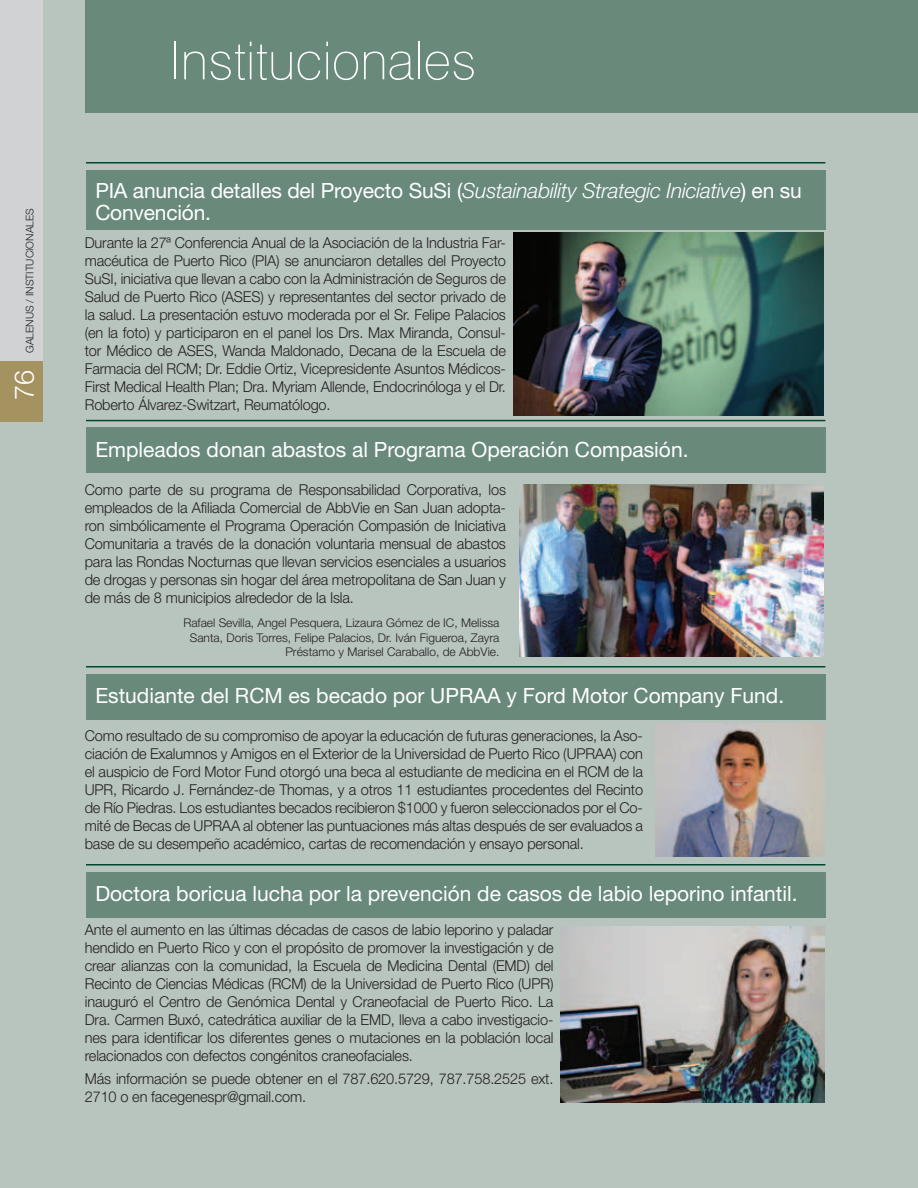
<style>
.page{position:relative;width:918px;height:1188px;background:#b8c5bf}
.page>*{position:absolute;margin:0;border:0;box-sizing:border-box;transform-origin:0 0}
.t1{font:100 52.5px "Swiss 721 BT";color:#fff}
.t2{font:300 27px "Helvetica Neue";color:#fff}
.t3{font:21px/22.5px "Helvetica Neue";color:#fff}
.t4{font:300 15px/18px "Helvetica Neue";letter-spacing:-.01em;color:#231f20;text-align:justify}
.t5{font:300 12px/14.4px "Helvetica Neue";color:#231f20;text-align:right}
.t6{font:300 10.5px "Helvetica Neue";color:#231f20}
.s1{font-weight:300;font-style:italic}
</style>
<div class="page">
<hr style="left:86px;top:162px;width:739px;height:2px;background:#00482e">
<hr style="left:86px;top:420px;width:739px;height:1px;background:#00482e">
<hr style="left:86px;top:666px;width:739px;height:2px;background:#00482e">
<hr style="left:86px;top:864px;width:739px;height:2px;background:#00482e">
<div style="left:85px;top:0;width:833px;height:112px;background:#698a7b"></div>
<div style="left:86px;top:170px;width:739px;height:60px;background:#698a7b"></div>
<div style="left:86px;top:428px;width:739px;height:45px;background:#698a7b"></div>
<div style="left:86px;top:674px;width:739px;height:45px;background:#698a7b"></div>
<div style="left:86px;top:872px;width:739px;height:45px;background:#698a7b"></div>
<img style="left:513px;top:233px;width:310px;height:183px">
<img style="left:519px;top:484px;width:304px;height:173px">
<img style="left:560px;top:927px;width:264px;height:176px">
<img style="left:656px;top:724px;width:168px;height:133px">
<div style="left:0;top:0;width:43px;height:412px;background:#d1d2d4"></div>
<div style="left:0;top:361px;width:43px;height:61px;background:#a49261"></div>
<p class="t6" style="left:23px;top:353px;width:145px;rotate:-90deg">GALENUS / Institucionales</p>
<h2 class="t2" style="left:8px;top:400px;width:32px;rotate:-90deg">76</h2>
<h1 class="t1" style="left:170px;top:29px;width:308px">I nstitucionales</h1>
<h3 class="t3" style="left:95px;top:179px;width:708px">PIA anuncia detalles del Proyecto SuSi (<span class="s1">Sustainability Strategic Iniciative</span>) en su<br>Convención.</h3>
<p class="t4" style="left:85px;top:233px;width:423px">Durante la 27ª Conferencia Anual de la Asociación de la Industria Far&shy;macéutica de Puerto Rico (PIA) se anunciaron detalles del Proyecto SuSI, iniciativa que llevan a cabo con la Administración de Seguros de Salud de Puerto Rico (ASES) y representantes del sector privado de la salud. La presentación estuvo moderada por el Sr. Felipe Palacios (en la foto) y participaron en el panel los Drs. Max Miranda, Consul&shy;tor Médico de ASES, Wanda Maldonado, Decana de la Escuela de Farmacia del RCM; Dr. Eddie Ortiz, Vicepresidente Asuntos Médicos-First Medical Health Plan; Dra. Myriam Allende, Endocrinóloga y el Dr.<br>Roberto Álvarez-Switzart, Reumatólogo.</p>
<h3 class="t3" style="left:95px;top:438px;width:595px">Empleados donan abastos al Programa Operación Compasión.</h3>
<p class="t4" style="left:85px;top:480px;width:423px">Como parte de su programa de Responsabilidad Corporativa, los empleados de la Afiliada Comercial de AbbVie en San Juan adopta&shy;ron simbólicamente el Programa Operación Compasión de Iniciativa Comunitaria a través de la donación voluntaria mensual de abastos para las Rondas Nocturnas que llevan servicios esenciales a usuarios de drogas y personas sin hogar del área metropolitana de San Juan y de más de 8 municipios alrededor de la Isla.</p>
<p class="t5" style="left:183px;top:616px;width:318px">Rafael Sevilla, Angel Pesquera, Lizaura Gómez de IC, Melissa<br>Santa, Doris Torres, Felipe Palacios, Dr. Iván Figueroa, Zayra<br>Préstamo y Marisel Caraballo, de AbbVie.</p>
<h3 class="t3" style="left:95px;top:684px;width:690px">Estudiante del RCM es becado por UPRAA y Ford Motor Company Fund.</h3>
<p class="t4" style="left:85px;top:727px;width:560px">Como resultado de su compromiso de apoyar la educación de futuras generaciones, la Aso&shy;ciación de Exalumnos y Amigos en el Exterior de la Universidad de Puerto Rico (UPRAA) con el auspicio de Ford Motor Fund otorgó una beca al estudiante de medicina en el RCM de la UPR, Ricardo J. Fernández-de Thomas, y a otros 11 estudiantes procedentes del Recinto de Río Piedras. Los estudiantes becados recibieron $1000 y fueron seleccionados por el Co&shy;mité de Becas de UPRAA al obtener las puntuaciones más altas después de ser evaluados a base de su desempeño académico, cartas de recomendación y ensayo personal.</p>
<h3 class="t3" style="left:95px;top:882px;width:704px">Doctora boricua lucha por la prevención de casos de labio leporino infantil.</h3>
<p class="t4" style="left:85px;top:921px;width:470px">Ante el aumento en las últimas décadas de casos de labio leporino y paladar hendido en Puerto Rico y con el propósito de promover la investigación y de crear alianzas con la comunidad, la Escuela de Medicina Dental (EMD) del Recinto de Ciencias Médicas (RCM) de la Universidad de Puerto Rico (UPR) inauguró el Centro de Genómica Dental y Craneofacial de Puerto Rico. La Dra. Carmen Buxó, catedrática auxiliar de la EMD, lleva a cabo investigacio&shy;nes para identificar los diferentes genes o mutaciones en la población local relacionados con defectos congénitos craneofaciales.</p>
<p class="t4" style="left:85px;top:1069px;width:470px">Más información se puede obtener en el 787.620.5729, 787.758.2525 ext.<br>2710 o en facegenespr@gmail.com.</p>
</div>
